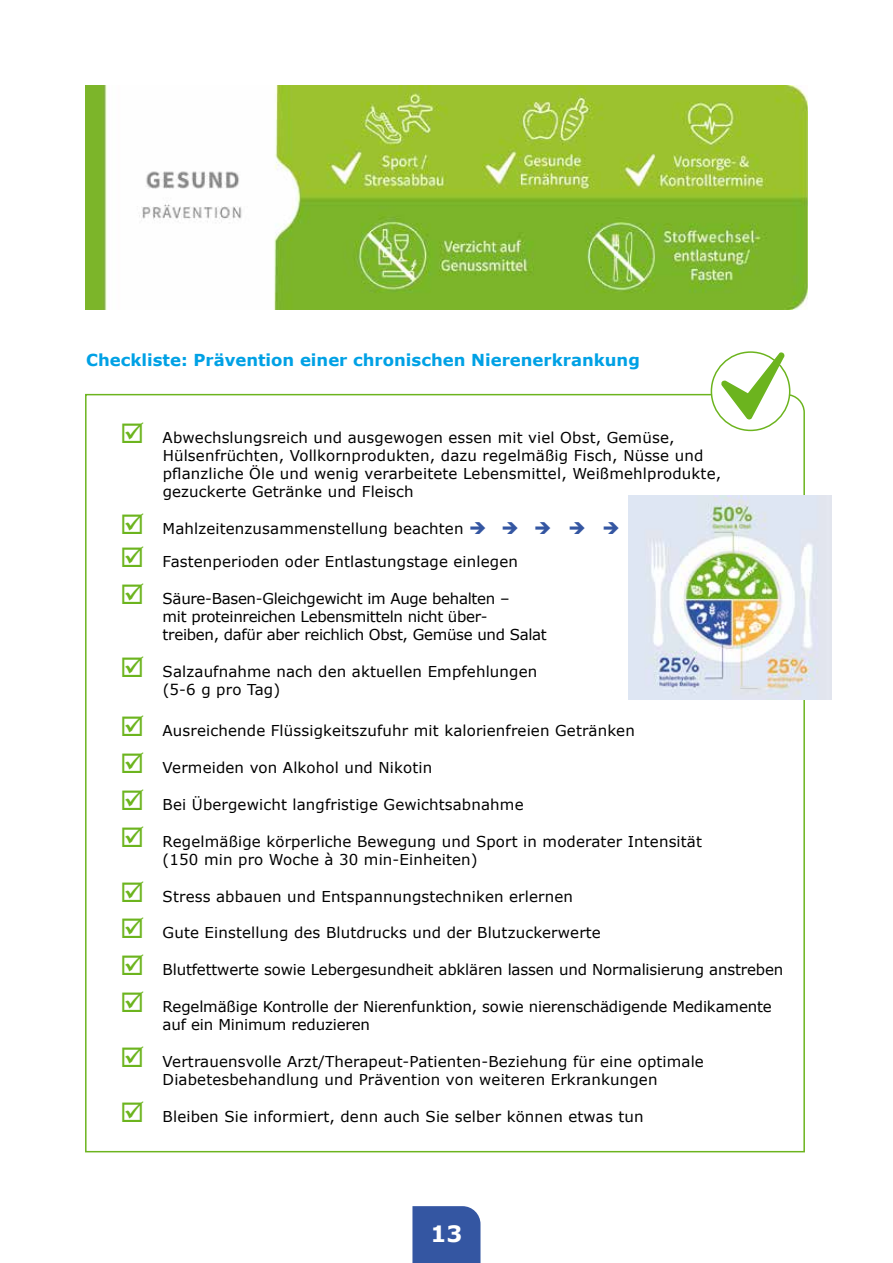
<style>
.page{position:relative;width:893px;height:1263px;background:#fff}
.page>*{position:absolute;margin:0;border:0;box-sizing:border-box;transform-origin:0 0}
.t1{font:700 22.5px "Verdana";color:#fff}
.t2{font:700 16.5px "Verdana";color:#00a1e5}
.t3{font:15px/18px "Verdana";letter-spacing:.01em;color:#000}
.t4{font:15px/18px "Verdana";letter-spacing:-.01em;color:#000}
.t5{font:15px/18px "Verdana";letter-spacing:-.02em;color:#000}
.s1{color:#6cb41e}
.s2{color:#3456a2}
</style>
<div class="page">
<div style="left:412px;top:1206px;width:68px;height:57px;background:#3456a2"></div>
<img style="left:85px;top:85px;width:723px;height:224px">
<svg style="left:85px;top:393px;width:721px;height:760px"></svg>
<img style="left:628px;top:495px;width:204px;height:204px">
<div style="left:711px;top:352px;width:79px;height:78px;background:#fff;border-radius:50%"></div>
<div style="left:711px;top:351px;width:79px;height:80px;border:2px solid #6cb41e;border-radius:50%"></div>
<svg style="left:721px;top:352px;width:64px;height:67px"></svg>
<p class="t2" style="left:86px;top:348px;width:555px">Checkliste: Prävention einer chronischen Nierenerkrankung</p>
<p class="t3" style="left:163px;top:429px;width:560px;text-indent:-43px"><span class="s1">☑</span> Abwechslungsreich und ausgewogen essen mit viel Obst, Gemüse, Hülsenfrüchten, Vollkornprodukten, dazu regelmäßig Fisch, Nüsse und pflanzliche Öle und wenig verarbeitete Lebensmittel, Weißmehlprodukte, gezuckerte Getränke und Fleisch</p>
<p class="t3" style="left:120px;top:520px;width:501px"><span class="s1">☑</span> Mahlzeitenzusammenstellung beachten <span class="s2">➔</span> <span class="s2">➔</span> <span class="s2">➔</span> <span class="s2">➔</span> <span class="s2">➔</span></p>
<p class="t3" style="left:120px;top:552px;width:399px"><span class="s1">☑</span> Fastenperioden oder Entlastungstage einlegen</p>
<p class="t5" style="left:163px;top:589px;width:386px;text-indent:-43px"><span class="s1">☑</span> Säure-Basen-Gleichgewicht im Auge behalten –<br>mit proteinreichen Lebensmitteln nicht über&shy;treiben, dafür aber reichlich Obst, Gemüse und Salat</p>
<p class="t3" style="left:163px;top:662px;width:376px;text-indent:-43px"><span class="s1">☑</span> Salzaufnahme nach den aktuellen Empfehlungen (5-6 g pro Tag)</p>
<p class="t3" style="left:120px;top:721px;width:516px"><span class="s1">☑</span> Ausreichende Flüssigkeitszufuhr mit kalorienfreien Getränken</p>
<p class="t3" style="left:120px;top:758px;width:314px"><span class="s1">☑</span> Vermeiden von Alkohol und Nikotin</p>
<p class="t3" style="left:120px;top:795px;width:405px"><span class="s1">☑</span> Bei Übergewicht langfristige Gewichtsabnahme</p>
<p class="t3" style="left:163px;top:832px;width:541px;text-indent:-43px"><span class="s1">☑</span> Regelmäßige körperliche Bewegung und Sport in moderater Intensität (150 min pro Woche à 30 min-Einheiten)</p>
<p class="t3" style="left:120px;top:887px;width:454px"><span class="s1">☑</span> Stress abbauen und Entspannungstechniken erlernen</p>
<p class="t3" style="left:120px;top:924px;width:482px"><span class="s1">☑</span> Gute Einstellung des Blutdrucks und der Blutzuckerwerte</p>
<p class="t4" style="left:120px;top:961px;width:665px"><span class="s1">☑</span> Blutfettwerte sowie Lebergesundheit abklären lassen und Normalisierung anstreben</p>
<p class="t4" style="left:163px;top:998px;width:611px;text-indent:-43px"><span class="s1">☑</span> Regelmäßige Kontrolle der Nierenfunktion, sowie nierenschädigende Medikamente auf ein Minimum reduzieren</p>
<p class="t3" style="left:120px;top:1052px;width:585px;text-align:center"><span class="s1">☑</span> Vertrauensvolle Arzt/Therapeut-Patienten-Beziehung für eine optimale<br>Diabetesbehandlung und Prävention von weiteren Erkrankungen</p>
<p class="t3" style="left:120px;top:1107px;width:525px"><span class="s1">☑</span> Bleiben Sie informiert, denn auch Sie selber können etwas tun</p>
<h1 class="t1" style="left:430px;top:1218px;width:33px">13</h1>
</div>
